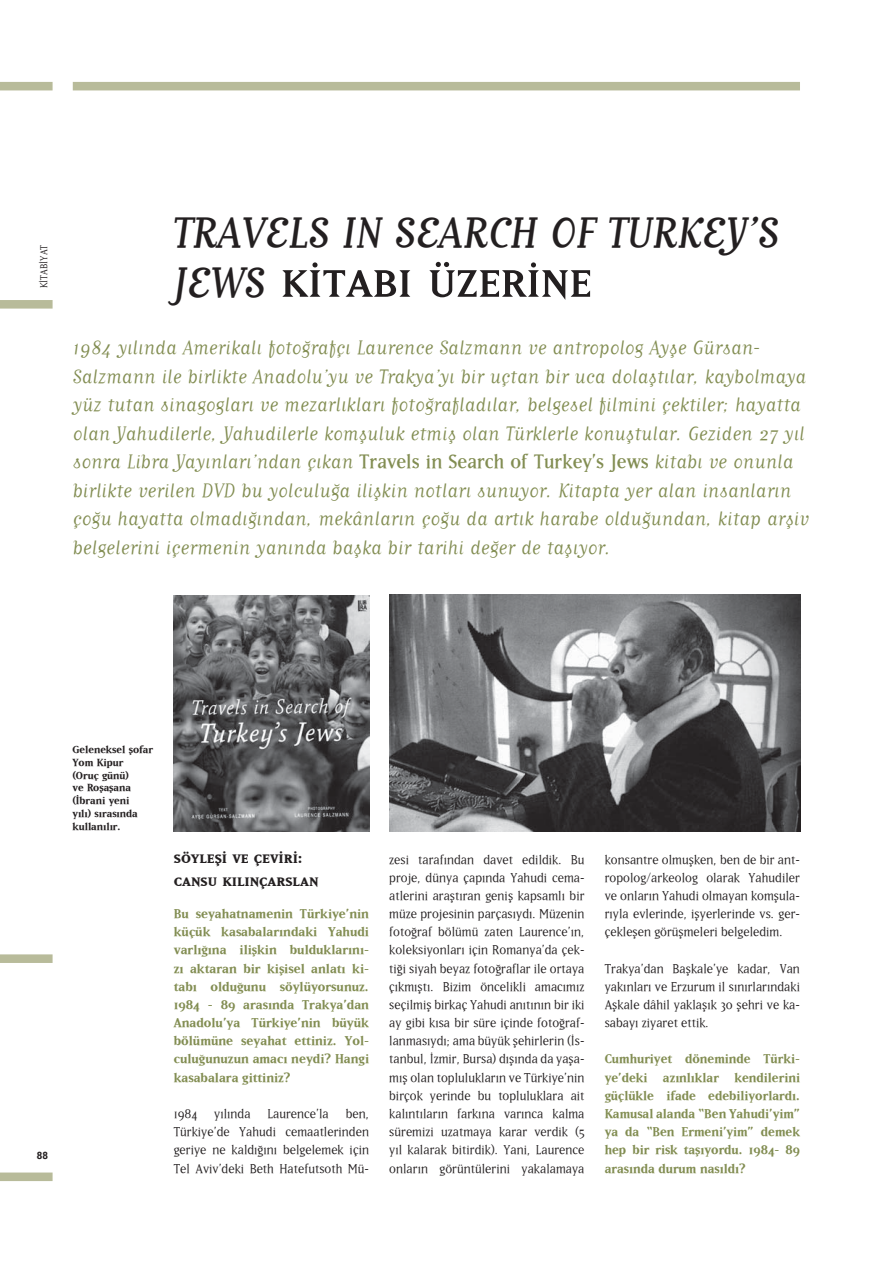
<style>
.page{position:relative;width:893px;height:1263px;background:#fff}
.page>*{position:absolute;margin:0;border:0;box-sizing:border-box;transform-origin:0 0}
.t1{font:71.25px "Matrix TT Normal Small Caps";color:#231f20}
.t2{font:49.8px "Matrix TT Script Normal";color:#231f20}
.t3{font:22.8px/28.5px "Matrix TT Script";color:#828d52}
.t4{font:22.8px/22.8px "Matrix TT Bold Small Caps";color:#231f20}
.t5{font:15px/18.1px "Matrix TT Book";color:#231f20;text-align:justify}
.t6{font:15px/18.1px "Matrix TT Bold";color:#828d52;text-align:justify}
.t7{font:12.15px/12.8px "Matrix TT Bold";color:#231f20}
.t8{font:11.4px "Matrix TT Book";color:#231f20}
.t9{font:900 10.05px "Bell Gothic";color:#231f20}
.s1{font-family:"Matrix TT Script Normal";font-size:49.8px}
.s2{font-family:"Matrix TT Normal"}
</style>
<div class="page">
<div style="left:0;top:82px;width:53px;height:8px;background:#b8bb9a"></div>
<div style="left:0;top:300px;width:53px;height:9px;background:#b8bb9a"></div>
<div style="left:0;top:954px;width:53px;height:9px;background:#b8bb9a"></div>
<div style="left:0;top:1173px;width:53px;height:8px;background:#b8bb9a"></div>
<div style="left:73px;top:82px;width:727px;height:8px;background:#b8bb9a"></div>
<img style="left:174px;top:595px;width:195px;height:236px">
<img style="left:389px;top:594px;width:411px;height:237px">
<p class="t8" style="left:38px;top:288px;width:45px;rotate:-90deg">KİTABİYAT</p>
<h2 class="t2" style="left:173px;top:208px;width:607px">TRAVELS IN SEARCH OF TURKEY’S</h2>
<h1 class="t1" style="left:173px;top:249px;width:420px"><span class="s1">JEWS</span> kitabı üzerine</h1>
<p class="t3" style="left:73px;top:335px;width:738px">1984 yılında Amerikalı fotoğrafçı Laurence Salzmann ve antropolog Ayşe Gürsan-Salzmann ile birlikte Anadolu’yu ve Trakya’yı bir uçtan bir uca dolaştılar, kaybolmaya yüz tutan sinagogları ve mezarlıkları fotoğrafladılar, belgesel filmini çektiler; hayatta olan Yahudilerle, Yahudilerle komşuluk etmiş olan Türklerle konuştular. Geziden 27 yıl sonra Libra Yayınları’ndan çıkan <span class="s2">Travels in Search of Turkey’s Jews</span> kitabı ve onunla birlikte verilen DVD bu yolculuğa ilişkin notları sunuyor. Kitapta yer alan insanların çoğu hayatta olmadığından, mekânların çoğu da artık harabe olduğundan, kitap arşiv belgelerini içermenin yanında başka bir tarihi değer de taşıyor.</p>
<p class="t9" style="left:37px;top:1149px;width:13px">88</p>
<p class="t7" style="left:72px;top:744px;width:82px">Geleneksel şofar<br>Yom Kipur<br>(Oruç günü)<br>ve Roşaşana (İbrani yeni<br>yılı) sırasında kullanılır.</p>
<h3 class="t4" style="left:174px;top:848px;width:146px">söyleşi ve çeviri: cansu kılınçarslan</h3>
<p class="t6" style="left:174px;top:906px;width:197px">Bu seyahatnamenin Türkiye’nin küçük kasabalarındaki Yahudi varlığına ilişkin bulduklarını&shy;zı aktaran bir kişisel anlatı ki&shy;tabı olduğunu söylüyorsunuz.<br>1984 - 89 arasında Trakya’dan Anadolu’ya Türkiye’nin büyük bölümüne seyahat ettiniz. Yol&shy;culuğunuzun amacı neydi? Hangi kasabalara gittiniz?</p>
<p class="t5" style="left:174px;top:1106px;width:197px">1984 yılında Laurence’la ben, Türkiye’de Yahudi cemaatlerinden geriye ne kaldığını belgelemek için Tel Aviv’deki Beth Hatefutsoth Mü-</p>
<p class="t5" style="left:389px;top:851px;width:197px">zesi tarafından davet edildik. Bu proje, dünya çapında Yahudi cema&shy;atlerini araştıran geniş kapsamlı bir müze projesinin parçasıydı. Müzenin fotoğraf bölümü zaten Laurence’ın, koleksiyonları için Romanya’da çek&shy;tiği siyah beyaz fotoğraflar ile ortaya çıkmıştı. Bizim öncelikli amacımız seçilmiş birkaç Yahudi anıtının bir iki ay gibi kısa bir süre içinde fotoğraf&shy;lanmasıydı; ama büyük şehirlerin (İs&shy;tanbul, İzmir, Bursa) dışında da yaşa&shy;mış olan toplulukların ve Türkiye’nin birçok yerinde bu topluluklara ait kalıntıların farkına varınca kalma süremizi uzatmaya karar verdik (5 yıl kalarak bitirdik). Yani, Laurence onların görüntülerini yakalamaya</p>
<p class="t5" style="left:605px;top:851px;width:197px">konsantre olmuşken, ben de bir ant&shy;ropolog/arkeolog olarak Yahudiler ve onların Yahudi olmayan komşula&shy;rıyla evlerinde, işyerlerinde vs. ger&shy;çekleşen görüşmeleri belgeledim.</p>
<p class="t5" style="left:605px;top:960px;width:197px">Trakya’dan Başkale’ye kadar, Van yakınları ve Erzurum il sınırlarındaki Aşkale dâhil yaklaşık 30 şehri ve ka&shy;sabayı ziyaret ettik.</p>
<p class="t6" style="left:605px;top:1051px;width:197px">Cumhuriyet döneminde Türki&shy;ye’deki azınlıklar kendilerini güçlükle ifade edebiliyorlardı.<br>Kamusal alanda “Ben Yahudi’yim” ya da “Ben Ermeni’yim” demek hep bir risk taşıyordu. 1984- 89 arasında durum nasıldı?</p>
</div>
